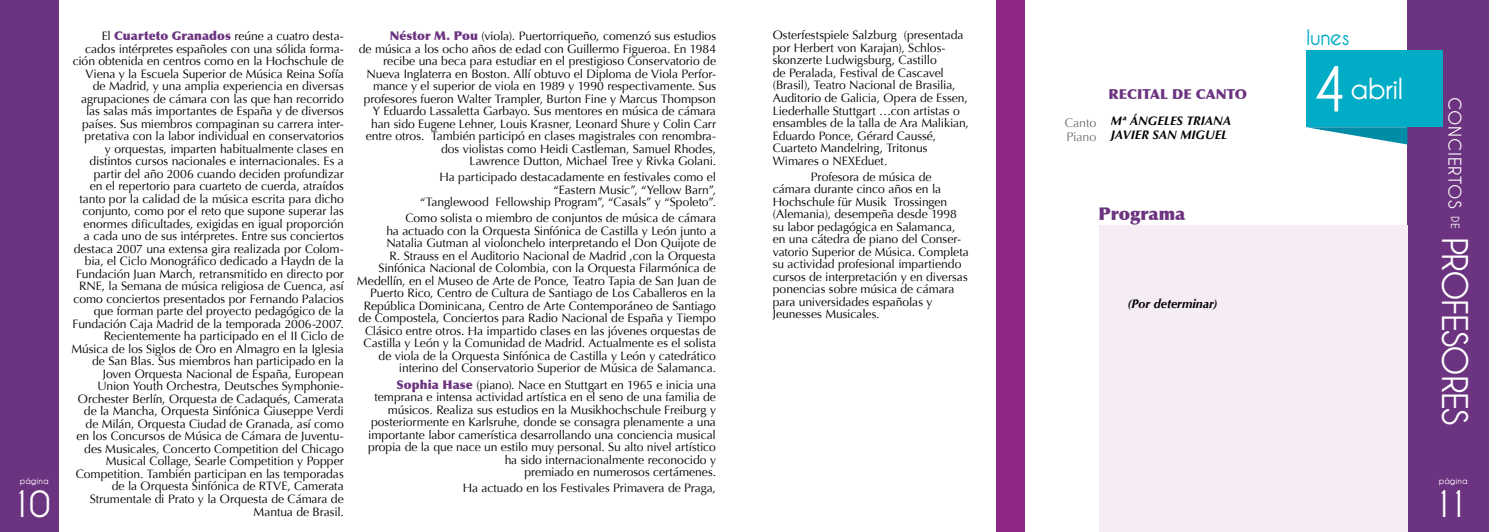
<style>
.page{position:relative;width:1489px;height:532px;background:#fff}
.page>*{position:absolute;margin:0;border:0;box-sizing:border-box;transform-origin:0 0}
.t1{font:700 36.25px "Caviar Dreams";color:#fff}
.t2{font:700 35px "Caviar Dreams";letter-spacing:-.045em;color:#fff}
.t3{font:700 28.75px "Caviar Dreams";letter-spacing:-.04em;color:#fff}
.t4{font:700 21.25px "Caviar Dreams";letter-spacing:-.035em;color:#00acc6}
.t5{font:700 17.5px "Caviar Dreams";letter-spacing:.035em;color:#fff}
.t6{font:900 17.5px "Optima";letter-spacing:-.005em;color:#6c3380}
.t7{font:900 13.75px "Optima";letter-spacing:.005em;color:#6c3380}
.t8{font:italic 700 12.5px/13.8px "Optima";letter-spacing:-.005em;color:#000}
.t9{font:12.5px/13.8px "Optima";letter-spacing:-.01em;color:#707172}
.t10{font:12.12px/12.5px "Optima";letter-spacing:-.005em;color:#000;text-align:right}
.t11{font:700 8.75px "Caviar Dreams";color:#fff}
.s1{font-weight:900;color:#6c3380}
.s2{font-size:61.25px}
.s3{font-size:11.25px}
</style>
<div class="page">
<div style="left:0;top:0;width:58px;height:531px;background:#6c3380"></div>
<div style="left:1407px;top:0;width:81px;height:531px;background:#6c3380"></div>
<div style="left:996px;top:0;width:29px;height:531px;background:#8e2783"></div>
<div style="left:1305px;top:50px;width:137px;height:77px;background:#00acc6"></div>
<svg style="left:1306px;top:127px;width:101px;height:17px"></svg>
<div style="left:1098px;top:226px;width:309px;height:305px;background:#f5ecf4"></div>
<p class="t11" style="left:20px;top:475px;width:30px">página</p>
<h1 class="t1" style="left:10px;top:483px;width:42px">10</h1>
<p class="t10" style="left:71px;top:30px;width:274px">El <span class="s1">Cuarteto Granados</span> reúne a cuatro desta&shy;cados intérpretes españoles con una sólida forma&shy;ción obtenida en centros como en la Hochschule de Viena y la Escuela Superior de Música Reina Sofía de Madrid, y una amplia experiencia en diversas agrupaciones de cámara con las que han recorrido las salas más importantes de España y de diversos países. Sus miembros compaginan su carrera inter&shy;pretativa con la labor individual en conservatorios<br>y orquestas, imparten habitualmente clases en distintos cursos nacionales e internacionales. Es a partir del año 2006 cuando deciden profundizar<br>en el repertorio para cuarteto de cuerda, atraídos tanto por la calidad de la música escrita para dicho conjunto, como por el reto que supone superar las enormes dificultades, exigidas en igual proporción<br>a cada uno de sus intérpretes. Entre sus conciertos destaca 2007 una extensa gira realizada por Colom&shy;bia, el Ciclo Monográfico dedicado a Haydn de la Fundación Juan March, retransmitido en directo por RNE, la Semana de música religiosa de Cuenca, así como conciertos presentados por Fernando Palacios que forman parte del proyecto pedagógico de la Fundación Caja Madrid de la temporada 2006-2007.<br>Recientemente ha participado en el II Ciclo de Música de los Siglos de Oro en Almagro en la Iglesia de San Blas. Sus miembros han participado en la Joven Orquesta Nacional de España, European Union Youth Orchestra, Deutsches Symphonie-Orchester Berlín, Orquesta de Cadaqués, Camerata de la Mancha, Orquesta Sinfónica Giuseppe Verdi de Milán, Orquesta Ciudad de Granada, así como en los Concursos de Música de Cámara de Juventu&shy;des Musicales, Concerto Competition del Chicago Musical Collage, Searle Competition y Popper Competition. También participan en las temporadas de la Orquesta Sinfónica de RTVE, Camerata Strumentale di Prato y la Orquesta de Cámara de Mantua de Brasil.</p>
<p class="t10" style="left:359px;top:30px;width:359px"><span class="s1">Néstor M. Pou</span> (viola). Puertorriqueño, comenzó sus estudios<br>de música a los ocho años de edad con Guillermo Figueroa. En 1984 recibe una beca para estudiar en el prestigioso Conservatorio de Nueva Inglaterra en Boston. Allí obtuvo el Diploma de Viola Perfor&shy;mance y el superior de viola en 1989 y 1990 respectivamente. Sus profesores fueron Walter Trampler, Burton Fine y Marcus Thompson Y Eduardo Lassaletta Garbayo. Sus mentores en música de cámara han sido Eugene Lehner, Louis Krasner, Leonard Shure y Colin Carr entre otros. También participó en clases magistrales con renombra&shy;dos violistas como Heidi Castleman, Samuel Rhodes,<br>Lawrence Dutton, Michael Tree y Rivka Golani.</p>
<p class="t10" style="left:420px;top:171px;width:297px">Ha participado destacadamente en festivales como el “Eastern Music”, “Yellow Barn”,<br>“Tanglewood Fellowship Program”, “Casals” y “Spoleto”.</p>
<p class="t10" style="left:357px;top:212px;width:360px">Como solista o miembro de conjuntos de música de cámara<br>ha actuado con la Orquesta Sinfónica de Castilla y León junto a Natalia Gutman al violonchelo interpretando el Don Quijote de<br>R. Strauss en el Auditorio Nacional de Madrid ,con la Orquesta Sinfónica Nacional de Colombia, con la Orquesta Filarmónica de Medellín, en el Museo de Arte de Ponce, Teatro Tapia de San Juan de Puerto Rico, Centro de Cultura de Santiago de Los Caballeros en la República Dominicana, Centro de Arte Contemporáneo de Santiago de Compostela, Conciertos para Radio Nacional de España y Tiempo Clásico entre otros. Ha impartido clases en las jóvenes orquestas de Castilla y León y la Comunidad de Madrid. Actualmente es el solista de viola de la Orquesta Sinfónica de Castilla y León y catedrático interino del Conservatorio Superior de Música de Salamanca.</p>
<p class="t10" style="left:368px;top:378px;width:349px"><span class="s1">Sophia Hase</span> (piano). Nace en Stuttgart en 1965 e inicia una temprana e intensa actividad artística en el seno de una familia de músicos. Realiza sus estudios en la Musikhochschule Freiburg y posteriormente en Karlsruhe, donde se consagra plenamente a una importante labor camerística desarrollando una conciencia musical propia de la que nace un estilo muy personal. Su alto nivel artístico ha sido internacionalmente reconocido y<br>premiado en numerosos certámenes.</p>
<p class="t10" style="left:462px;top:482px;width:255px">Ha actuado en los Festivales Primavera de Praga,</p>
<p class="t10" style="left:772px;top:29px;width:198px;text-align:left">Osterfestspiele Salzburg (presentada por Herbert von Karajan), Schlos&shy;skonzerte Ludwigsburg, Castillo<br>de Peralada, Festival de Cascavel (Brasil), Teatro Nacional de Brasilia, Auditorio de Galicia, Opera de Essen, Liederhalle Stuttgart …con artistas o ensambles de la talla de Ara Malikian, Eduardo Ponce, Gérard Caussé, Cuarteto Mandelring, Tritonus Wimares o NEXEduet.</p>
<p class="t10" style="left:772px;top:170px;width:198px;text-align:left;text-indent:38px">Profesora de música de cámara durante cinco años en la<br>Hochschule für Musik Trossingen (Alemania), desempeña desde 1998 su labor pedagógica en Salamanca, en una cátedra de piano del Conser&shy;vatorio Superior de Música. Completa su actividad profesional impartiendo cursos de interpretación y en diversas ponencias sobre música de cámara para universidades españolas y<br>Jeunesses Musicales.</p>
<p class="t9" style="left:1064px;top:116px;width:33px">Canto<br>Piano</p>
<p class="t7" style="left:1108px;top:86px;width:140px">RECITAL DE CANTO</p>
<p class="t8" style="left:1110px;top:114px;width:122px">Mª ÁNGELES TRIANA<br>JAVIER SAN MIGUEL</p>
<h3 class="t6" style="left:1098px;top:203px;width:88px">Programa</h3>
<p class="t8" style="left:1127px;top:297px;width:92px">(Por determinar)</p>
<h3 class="t4" style="left:1305px;top:25px;width:45px">lunes</h3>
<h3 class="t3" style="left:1310px;top:73px;width:94px"><span class="s2">4</span>abril</h3>
<h3 class="t5" style="left:1464px;top:97px;width:133px;rotate:90deg">CONCIERTOS <span class="s3">DE</span></h3>
<h2 class="t2" style="left:1474px;top:236px;width:190px;rotate:90deg">PROFESORES</h2>
<p class="t11" style="left:1438px;top:475px;width:30px">página</p>
<h1 class="t1" style="left:1431px;top:483px;width:39px">11</h1>
</div>
